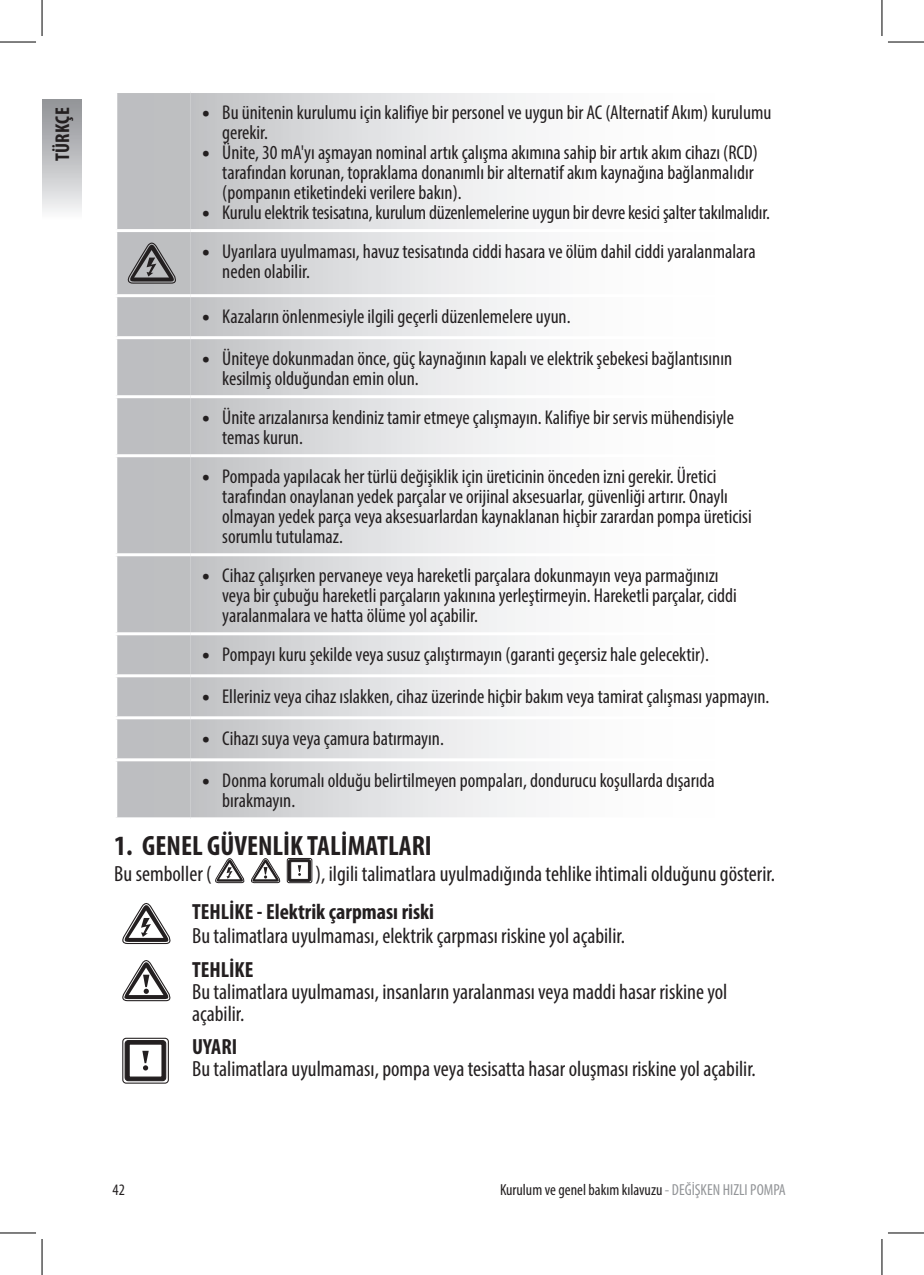
<style>
.page{position:relative;width:924px;height:1275px;background:#fff}
.page>*{position:absolute;margin:0;border:0;box-sizing:border-box;transform-origin:0 0}
.t1{font:700 condensed 28px "Myriad Pro";color:#231f20}
.WARNING_body_text_11{font:condensed 22px/22px "Myriad Pro";color:#231f20}
.image_and_table_anch{font:condensed 22px "Myriad Pro";color:#231f20}
.WARNING_body_bold_11{font:700 condensed 22px "Myriad Pro";color:#231f20}
.t2{font:condensed 20px/20px "Myriad Pro";color:#231f20}
.t3{font:700 condensed 20px "Myriad Pro";letter-spacing:.02em;color:#231f20}
.t4{font:condensed 16px "Myriad Pro";color:#231f20}
.s1{font-weight:600;font-size:28px}
.s2{color:#939598}
</style>
<div class="page">
<svg style="left:42px;top:99px;width:39px;height:113px;background:#bebfc2"></svg>
<div style="left:117px;top:93px;width:73px;height:724px;background:#bebfc1"></div>
<svg style="left:190px;top:93px;width:336px;height:724px"></svg>
<hr style="left:114px;top:229px;width:76px;height:3px;background:#fff">
<hr style="left:190px;top:229px;width:595px;height:3px;background:#fff">
<hr style="left:114px;top:294px;width:76px;height:3px;background:#fff">
<hr style="left:190px;top:294px;width:595px;height:3px;background:#fff">
<hr style="left:114px;top:336px;width:76px;height:3px;background:#fff">
<hr style="left:190px;top:336px;width:595px;height:3px;background:#fff">
<hr style="left:114px;top:395px;width:76px;height:3px;background:#fff">
<hr style="left:190px;top:395px;width:595px;height:3px;background:#fff">
<hr style="left:114px;top:454px;width:76px;height:3px;background:#fff">
<hr style="left:190px;top:454px;width:595px;height:3px;background:#fff">
<hr style="left:114px;top:553px;width:76px;height:3px;background:#fff">
<hr style="left:190px;top:553px;width:595px;height:3px;background:#fff">
<hr style="left:114px;top:632px;width:76px;height:3px;background:#fff">
<hr style="left:190px;top:632px;width:595px;height:3px;background:#fff">
<hr style="left:114px;top:674px;width:76px;height:3px;background:#fff">
<hr style="left:190px;top:674px;width:595px;height:3px;background:#fff">
<hr style="left:114px;top:716px;width:76px;height:3px;background:#fff">
<hr style="left:190px;top:716px;width:595px;height:3px;background:#fff">
<hr style="left:114px;top:758px;width:76px;height:3px;background:#fff">
<hr style="left:190px;top:758px;width:595px;height:3px;background:#fff">
<svg style="left:125px;top:238px;width:53px;height:46px;background:#919193"></svg>
<svg style="left:215px;top:858px;width:66px;height:25px"></svg>
<div style="left:287px;top:858px;width:25px;height:25px;border:1px solid #231f20;border-radius:2px"></div>
<svg style="left:288px;top:859px;width:23px;height:23px"></svg>
<svg style="left:122px;top:903px;width:49px;height:41px"></svg>
<svg style="left:122px;top:960px;width:49px;height:41px"></svg>
<div style="left:122px;top:1037px;width:47px;height:46px;border:1px solid #231f20;border-radius:3px"></div>
<svg style="left:124px;top:1039px;width:43px;height:42px"></svg>
<hr style="left:0;top:42px;width:36px;height:1px;background:#000">
<hr style="left:887px;top:42px;width:36px;height:1px;background:#000">
<hr style="left:0;top:1232px;width:36px;height:1px;background:#000">
<hr style="left:887px;top:1232px;width:36px;height:1px;background:#000">
<hr style="left:42px;top:0;width:1px;height:36px;background:#000">
<hr style="left:42px;top:1239px;width:1px;height:36px;background:#000">
<hr style="left:881px;top:0;width:1px;height:36px;background:#000">
<hr style="left:881px;top:1239px;width:1px;height:36px;background:#000">
<p class="t3" style="left:50px;top:161px;width:56px;rotate:-90deg">TÜRKÇE</p>
<p class="t2" style="left:222px;top:102px;width:550px;text-indent:-20px"><span class="s1">•</span> Bu ünitenin kurulumu için kalifiye bir personel ve uygun bir AC (Alternatif Akım) kurulumu gerekir.</p>
<p class="t2" style="left:222px;top:142px;width:537px;text-indent:-20px"><span class="s1">•</span> Ünite, 30 mA'yı aşmayan nominal artık çalışma akımına sahip bir artık akım cihazı (RCD) tarafından korunan, topraklama donanımlı bir alternatif akım kaynağına bağlanmalıdır (pompanın etiketindeki verilere bakın).</p>
<p class="t2" style="left:202px;top:202px;width:569px"><span class="s1">•</span> Kurulu elektrik tesisatına, kurulum düzenlemelerine uygun bir devre kesici şalter takılmalıdır.</p>
<p class="t2" style="left:222px;top:241px;width:534px;text-indent:-20px"><span class="s1">•</span> Uyarılara uyulmaması, havuz tesisatında ciddi hasara ve ölüm dahil ciddi yaralanmalara neden olabilir.</p>
<p class="t2" style="left:202px;top:306px;width:369px"><span class="s1">•</span> Kazaların önlenmesiyle ilgili geçerli düzenlemelere uyun.</p>
<p class="t2" style="left:222px;top:348px;width:511px;text-indent:-20px"><span class="s1">•</span> Üniteye dokunmadan önce, güç kaynağının kapalı ve elektrik şebekesi bağlantısının kesilmiş olduğundan emin olun.</p>
<p class="t2" style="left:222px;top:407px;width:513px;text-indent:-20px"><span class="s1">•</span> Ünite arızalanırsa kendiniz tamir etmeye çalışmayın. Kalifiye bir servis mühendisiyle temas kurun.</p>
<p class="t2" style="left:222px;top:466px;width:530px;text-indent:-20px"><span class="s1">•</span> Pompada yapılacak her türlü değişiklik için üreticinin önceden izni gerekir. Üretici tarafından onaylanan yedek parçalar ve orijinal aksesuarlar, güvenliği artırır. Onaylı olmayan yedek parça veya aksesuarlardan kaynaklanan hiçbir zarardan pompa üreticisi sorumlu tutulamaz.</p>
<p class="t2" style="left:222px;top:565px;width:516px;text-indent:-20px"><span class="s1">•</span> Cihaz çalışırken pervaneye veya hareketli parçalara dokunmayın veya parmağınızı veya bir çubuğu hareketli parçaların yakınına yerleştirmeyin. Hareketli parçalar, ciddi yaralanmalara ve hatta ölüme yol açabilir.</p>
<p class="t2" style="left:202px;top:644px;width:508px"><span class="s1">•</span> Pompayı kuru şekilde veya susuz çalıştırmayın (garanti geçersiz hale gelecektir).</p>
<p class="t2" style="left:202px;top:686px;width:568px"><span class="s1">•</span> Elleriniz veya cihaz ıslakken, cihaz üzerinde hiçbir bakım veya tamirat çalışması yapmayın.</p>
<p class="t2" style="left:202px;top:728px;width:243px"><span class="s1">•</span> Cihazı suya veya çamura batırmayın.</p>
<p class="t2" style="left:222px;top:770px;width:493px;text-indent:-20px"><span class="s1">•</span> Donma korumalı olduğu belirtilmeyen pompaları, dondurucu koşullarda dışarıda bırakmayın.</p>
<p class="t1" style="left:114px;top:828px;width:319px">1. GENEL GÜVENLİK TALİMATLARI</p>
<p class="image_and_table_anch" style="left:114px;top:860px;width:99px">Bu semboller (</p>
<p class="image_and_table_anch" style="left:315px;top:860px;width:460px">), ilgili talimatlara uyulmadığında tehlike ihtimali olduğunu gösterir.</p>
<p class="WARNING_body_bold_11" style="left:192px;top:898px;width:243px">TEHLİKE - Elektrik çarpması riski</p>
<p class="WARNING_body_text_11" style="left:192px;top:925px;width:434px">Bu talimatlara uyulmaması, elektrik çarpması riskine yol açabilir.</p>
<p class="WARNING_body_bold_11" style="left:192px;top:955px;width:63px">TEHLİKE</p>
<p class="WARNING_body_text_11" style="left:192px;top:980px;width:536px">Bu talimatlara uyulmaması, insanların yaralanması veya maddi hasar riskine yol açabilir.</p>
<p class="WARNING_body_bold_11" style="left:192px;top:1033px;width:47px">UYARI</p>
<p class="WARNING_body_text_11" style="left:192px;top:1057px;width:565px">Bu talimatlara uyulmaması, pompa veya tesisatta hasar oluşması riskine yol açabilir.</p>
<p class="t4" style="left:112px;top:1180px;width:14px">42</p>
<p class="t4" style="left:499px;top:1180px;width:287px">Kurulum ve genel bakım kılavuzu <span class="s2">- DEĞİŞKEN HIZLI POMPA</span></p>
</div>
